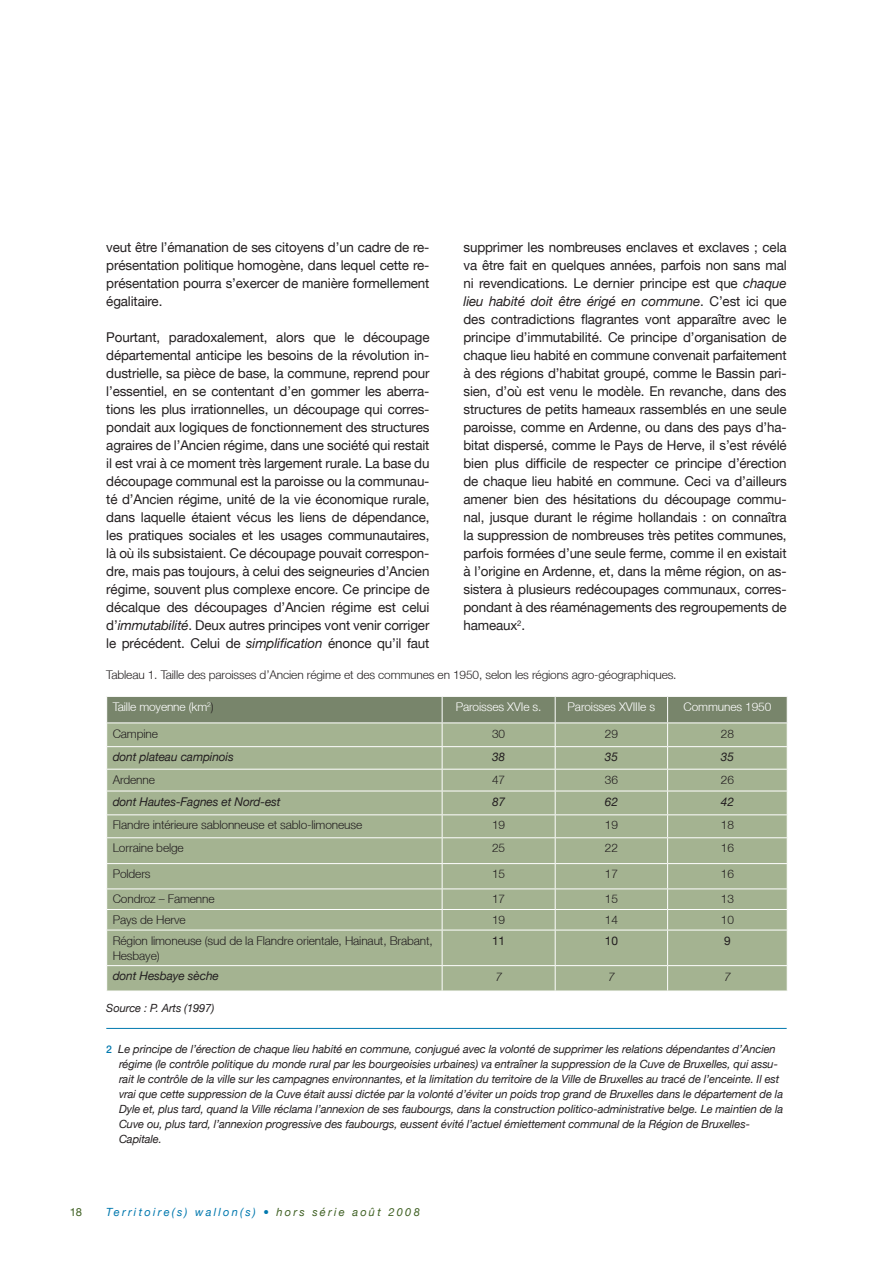
<style>
.page{position:relative;width:893px;height:1263px;background:#fff}
.page>*{position:absolute;margin:0;border:0;box-sizing:border-box;transform-origin:0 0}
.NEW_-_texte{font:13.5px/18px "Helvetica Neue LT";letter-spacing:-.01em;color:#231f20;text-align:justify}
.tableaux{font:300 12px/15px "Helvetica Neue LT";letter-spacing:-.01em;color:#231f20}
.tableaux-2{font:italic 12px "Helvetica Neue LT";letter-spacing:-.01em;color:#231f20}
.tableaux-3{font:300 12px "Helvetica Neue LT";letter-spacing:-.01em;color:#fff}
.tableaux-4{font:12px "Helvetica Neue LT";color:#231f20}
.tableaux-5{font:italic 300 12px "Helvetica Neue LT";color:#231f20}
.NEW_-_notes{font:italic 11.25px/15px "Helvetica Neue LT";letter-spacing:-.01em;color:#231f20}
.NEW_-_notes-2{font:italic 11.25px "Helvetica Neue LT";letter-spacing:.2em;color:#0078ae}
.NEW_-_chapeaux{font:11.25px "Helvetica Neue LT";color:#406124}
.s1{font-style:italic}
.s2{color:#231f20}
.s3{font-weight:500;font-style:normal;font-size:10.5px;color:#0078ae}
.s4{color:#406124}
</style>
<div class="page">
<hr style="left:106px;top:1028px;width:681px;height:1px;background:#0078ae">
<div style="left:107px;top:931px;width:680px;height:60px;background:#a4b391"></div>
<hr style="left:668px;top:965px;width:120px;height:1px;background:#fff">
<hr style="left:106px;top:965px;width:336px;height:1px;background:#fff">
<hr style="left:442px;top:930px;width:1px;height:35px;background:#fff">
<hr style="left:442px;top:965px;width:113px;height:1px;background:#fff">
<svg style="left:442px;top:966px;width:1px;height:25px"></svg>
<svg style="left:106px;top:696px;width:682px;height:234px;background:#a3b192"></svg>
<hr style="left:555px;top:930px;width:1px;height:35px;background:#fff">
<hr style="left:667px;top:930px;width:1px;height:35px;background:#fff">
<hr style="left:555px;top:965px;width:113px;height:1px;background:#fff">
<svg style="left:555px;top:966px;width:1px;height:25px"></svg>
<svg style="left:667px;top:966px;width:1px;height:25px"></svg>
<p class="NEW_-_texte" style="left:106px;top:238px;width:325px">veut être l’émanation de ses citoyens d’un cadre de re&shy;présentation politique homogène, dans lequel cette re&shy;présentation pourra s’exercer de manière formellement égalitaire.</p>
<p class="NEW_-_texte" style="left:106px;top:328px;width:325px">Pourtant, paradoxalement, alors que le découpage départemental anticipe les besoins de la révolution in&shy;dustrielle, sa pièce de base, la commune, reprend pour l’essentiel, en se contentant d’en gommer les aberra&shy;tions les plus irrationnelles, un découpage qui corres&shy;pondait aux logiques de fonctionnement des structures agraires de l’Ancien régime, dans une société qui restait il est vrai à ce moment très largement rurale. La base du découpage communal est la paroisse ou la communau&shy;té d’Ancien régime, unité de la vie économique rurale, dans laquelle étaient vécus les liens de dépendance, les pratiques sociales et les usages communautaires, là où ils subsistaient. Ce découpage pouvait correspon&shy;dre, mais pas toujours, à celui des seigneuries d’Ancien régime, souvent plus complexe encore. Ce principe de décalque des découpages d’Ancien régime est celui d’<span class="s1">immutabilité</span>. Deux autres principes vont venir corriger le précédent. Celui de <span class="s1">simplification</span> énonce qu’il faut</p>
<p class="NEW_-_texte" style="left:463px;top:238px;width:325px">supprimer les nombreuses enclaves et exclaves ; cela va être fait en quelques années, parfois non sans mal ni revendications. Le dernier principe est que <span class="s1">chaque lieu habité doit être érigé en commune</span>. C’est ici que des contradictions flagrantes vont apparaître avec le principe d’immutabilité. Ce principe d’organisation de chaque lieu habité en commune convenait parfaitement à des régions d’habitat groupé, comme le Bassin pari&shy;sien, d’où est venu le modèle. En revanche, dans des structures de petits hameaux rassemblés en une seule paroisse, comme en Ardenne, ou dans des pays d’ha&shy;bitat dispersé, comme le Pays de Herve, il s’est révélé bien plus difficile de respecter ce principe d’érection de chaque lieu habité en commune. Ceci va d’ailleurs amener bien des hésitations du découpage commu&shy;nal, jusque durant le régime hollandais : on connaîtra la suppression de nombreuses très petites communes, parfois formées d’une seule ferme, comme il en existait à l’origine en Ardenne, et, dans la même région, on as&shy;sistera à plusieurs redécoupages communaux, corres&shy;pondant à des réaménagements des regroupements de hameaux<sup>2</sup>.</p>
<p class="tableaux" style="left:106px;top:667px;width:572px">Tableau 1. Taille des paroisses d’Ancien régime et des communes en 1950, selon les régions agro-géographiques.</p>
<p class="tableaux-3" style="left:113px;top:699px;width:103px">Taille moyenne (km<sup>2</sup><span class="s2">)</span></p>
<p class="tableaux-3" style="left:456px;top:699px;width:87px">Paroisses XVIe s.</p>
<p class="tableaux-3" style="left:568px;top:699px;width:89px">Paroisses XVIIIe s</p>
<p class="tableaux-3" style="left:684px;top:699px;width:89px">Communes 1950</p>
<p class="tableaux" style="left:113px;top:725px;width:47px">Campine</p>
<p class="tableaux" style="left:492px;top:725px;width:15px">30</p>
<p class="tableaux" style="left:605px;top:725px;width:15px">29</p>
<p class="tableaux" style="left:721px;top:725px;width:15px">28</p>
<p class="tableaux-2" style="left:113px;top:750px;width:123px">dont plateau campinois</p>
<p class="tableaux-2" style="left:492px;top:750px;width:15px">38</p>
<p class="tableaux-2" style="left:605px;top:750px;width:15px">35</p>
<p class="tableaux-2" style="left:721px;top:750px;width:15px">35</p>
<p class="tableaux" style="left:113px;top:772px;width:44px">Ardenne</p>
<p class="tableaux" style="left:492px;top:772px;width:15px">47</p>
<p class="tableaux" style="left:605px;top:772px;width:15px">36</p>
<p class="tableaux" style="left:721px;top:772px;width:15px">26</p>
<p class="tableaux-2" style="left:113px;top:794px;width:169px">dont Hautes-Fagnes et Nord-est</p>
<p class="tableaux-2" style="left:492px;top:794px;width:15px">87</p>
<p class="tableaux-2" style="left:605px;top:794px;width:15px">62</p>
<p class="tableaux-2" style="left:721px;top:794px;width:15px">42</p>
<p class="tableaux" style="left:113px;top:817px;width:251px">Flandre intérieure sablonneuse et sablo-limoneuse</p>
<p class="tableaux" style="left:492px;top:817px;width:15px">19</p>
<p class="tableaux" style="left:605px;top:817px;width:15px">19</p>
<p class="tableaux" style="left:721px;top:817px;width:15px">18</p>
<p class="tableaux" style="left:113px;top:840px;width:73px">Lorraine belge</p>
<p class="tableaux" style="left:492px;top:840px;width:15px">25</p>
<p class="tableaux" style="left:605px;top:840px;width:15px">22</p>
<p class="tableaux" style="left:721px;top:840px;width:15px">16</p>
<p class="tableaux" style="left:113px;top:866px;width:40px">Polders</p>
<p class="tableaux" style="left:492px;top:866px;width:15px">15</p>
<p class="tableaux" style="left:605px;top:866px;width:15px">17</p>
<p class="tableaux" style="left:721px;top:866px;width:15px">16</p>
<p class="tableaux" style="left:113px;top:891px;width:103px">Condroz – Famenne</p>
<p class="tableaux" style="left:492px;top:891px;width:15px">17</p>
<p class="tableaux" style="left:605px;top:891px;width:15px">15</p>
<p class="tableaux" style="left:721px;top:891px;width:15px">13</p>
<p class="tableaux" style="left:113px;top:912px;width:74px">Pays de Herve</p>
<p class="tableaux" style="left:492px;top:912px;width:15px">19</p>
<p class="tableaux" style="left:605px;top:912px;width:15px">14</p>
<p class="tableaux" style="left:721px;top:912px;width:15px">10</p>
<p class="tableaux" style="left:113px;top:932px;width:322px">Région limoneuse (sud de la Flandre orientale, Hainaut, Brabant,<br>Hesbaye)</p>
<p class="tableaux-4" style="left:492px;top:933px;width:15px">11</p>
<p class="tableaux-4" style="left:605px;top:933px;width:15px">10</p>
<p class="tableaux-4" style="left:724px;top:933px;width:8px">9</p>
<p class="tableaux-2" style="left:113px;top:969px;width:108px">dont Hesbaye sèche</p>
<p class="tableaux-5" style="left:495px;top:970px;width:8px">7</p>
<p class="tableaux-5" style="left:608px;top:970px;width:8px">7</p>
<p class="tableaux-5" style="left:724px;top:970px;width:8px">7</p>
<p class="NEW_-_notes" style="left:106px;top:1000px;width:109px">Source : P. Arts (1997)</p>
<p class="NEW_-_notes" style="left:119px;top:1042px;width:666px;text-indent:-13px"><span class="s3">2</span> Le principe de l’érection de chaque lieu habité en commune, conjugué avec la volonté de supprimer les relations dépendantes d’Ancien régime (le contrôle politique du monde rural par les bourgeoisies urbaines) va entraîner la suppression de la Cuve de Bruxelles, qui assu&shy;rait le contrôle de la ville sur les campagnes environnantes, et la limitation du territoire de la Ville de Bruxelles au tracé de l’enceinte. Il est vrai que cette suppression de la Cuve était aussi dictée par la volonté d’éviter un poids trop grand de Bruxelles dans le département de la Dyle et, plus tard, quand la Ville réclama l’annexion de ses faubourgs, dans la construction politico-administrative belge. Le maintien de la Cuve ou, plus tard, l’annexion progressive des faubourgs, eussent évité l’actuel émiettement communal de la Région de Bruxelles-Capitale.</p>
<p class="NEW_-_chapeaux" style="left:70px;top:1205px;width:14px">18</p>
<p class="NEW_-_notes-2" style="left:106px;top:1205px;width:315px">Territoire(s) wallon(s) • <span class="s4">hors série août 2008</span></p>
</div>
